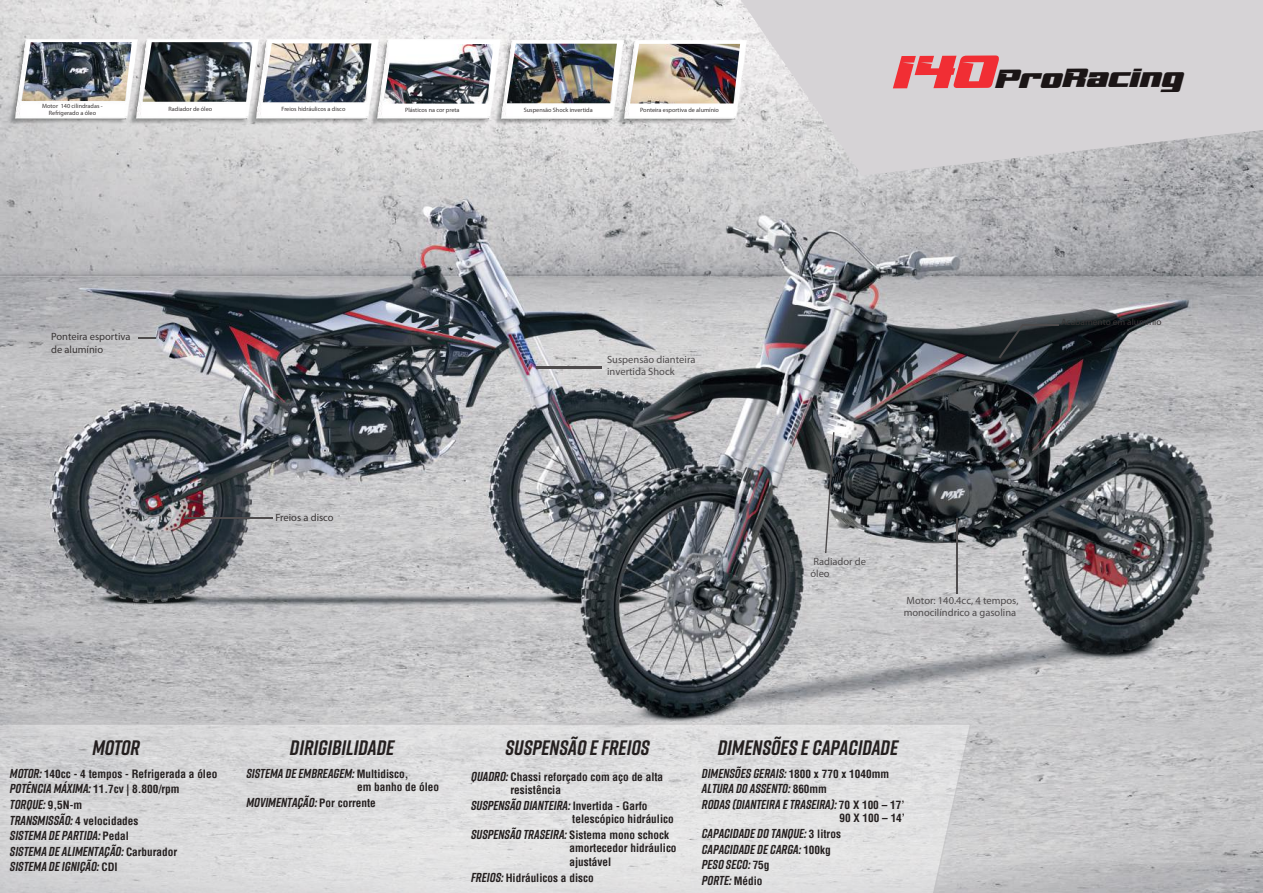
<style>
.page{position:relative;width:1263px;height:893px;background:#fff}
.page>*{position:absolute;margin:0;border:0;box-sizing:border-box;transform-origin:0 0}
.t1{font:32.4px "BESTINCLASS";color:#1b1516}
.t2{font:italic 700 21px "Rift";color:#241f1f}
.t3{font:italic 700 20.85px "Rift";color:#241f1f}
.t4{font:italic 700 13.05px/15.6px "Rift";color:#241f1f}
.t5{font:700 condensed 11.25px/13.5px "Helvetica";color:#241f1f}
.t6{font:10.5px/12.6px "Myriad Pro";color:#4e4b4c}
.t7{font:10.5px/12.6px "Myriad Pro";color:#393535}
.t8{font:9.3px "Myriad Pro";color:#393535}
.t9{font:6.15px/7.5px "Myriad Pro";color:#393535;text-align:center}
.s1{font-size:56.7px;color:#f12e34}
.s2{font-family:"Rift";font-style:italic;font-stretch:normal;font-size:13.05px}
.s3{font-family:"Helvetica";font-style:normal;font-stretch:condensed;font-size:11.25px}
</style>
<div class="page">
<img style="left:0;top:0;width:1263px;height:893px">
<svg style="left:0;top:723px;width:971px;height:170px;background:#dbdbdc"></svg>
<hr style="left:956px;top:518px;width:2px;height:76px;background:#4e4b4c">
<svg style="left:825px;top:432px;width:9px;height:121px"></svg>
<hr style="left:184px;top:518px;width:89px;height:1px;background:#4e4b4c">
<svg style="left:998px;top:324px;width:26px;height:34px"></svg>
<hr style="left:1022px;top:324px;width:36px;height:1px;background:#4e4b4c">
<svg style="left:741px;top:0;width:522px;height:176px;background:#d3d0d3"></svg>
<svg style="left:139px;top:337px;width:17px;height:1px"></svg>
<hr style="left:537px;top:367px;width:65px;height:2px;background:#4e4b4c">
<img style="left:4px;top:30px;width:120px;height:103px">
<img style="left:263px;top:30px;width:103px;height:103px">
<img style="left:263px;top:43px;width:103px;height:59px">
<img style="left:489px;top:30px;width:123px;height:104px">
<img style="left:507px;top:44px;width:105px;height:59px">
<img style="left:22px;top:42px;width:102px;height:59px">
<img style="left:124px;top:30px;width:139px;height:103px">
<img style="left:143px;top:42px;width:110px;height:60px">
<img style="left:612px;top:30px;width:139px;height:104px">
<img style="left:630px;top:44px;width:110px;height:59px">
<img style="left:366px;top:30px;width:139px;height:103px">
<img style="left:383px;top:44px;width:110px;height:60px">
<p class="t9" style="left:42px;top:102px;width:62px">Motor 140 cilindradas -<br>Refrigerado a óleo</p>
<p class="t9" style="left:168px;top:105px;width:45px">Radiador de óleo</p>
<p class="t9" style="left:281px;top:105px;width:65px">Freios hidráulicos a disco</p>
<p class="t9" style="left:405px;top:106px;width:56px">Plásticos na cor preta</p>
<p class="t9" style="left:524px;top:107px;width:71px">Suspensão Shock invertida</p>
<p class="t9" style="left:640px;top:107px;width:80px">Ponteira esportiva de alumínio</p>
<p class="t7" style="left:51px;top:330px;width:81px">Ponteira esportiva de alumínio</p>
<p class="t7" style="left:275px;top:511px;width:60px">Freios a disco</p>
<p class="t6" style="left:607px;top:353px;width:90px">Suspensão dianteira invertida Shock</p>
<h1 class="t1" style="left:893px;top:60px;width:292px"><span class="s1">140</span>ProRacing</h1>
<p class="t8" style="left:1061px;top:316px;width:102px">Acabamento em alumínio</p>
<p class="t6" style="left:810px;top:555px;width:57px">Radiador de óleo</p>
<p class="t6" style="left:904px;top:594px;width:116px">Motor: 140.4cc, 4 tempos, monocilíndrico a gasolina</p>
<h2 class="t2" style="left:92px;top:732px;width:49px">MOTOR</h2>
<p class="t5" style="left:10px;top:766px;width:209px;line-height:15.6px"><span class="s2">MOTOR:</span> 140cc - 4 tempos - Refrigerada a óleo<br><span class="s2">POTÊNCIA MÁXIMA:</span> 11.7cv | 8.800/rpm</p>
<p class="t4" style="left:10px;top:796px;width:169px">TORQUE: <span class="s3">9,5N-m<br></span>TRANSMISSÃO: <span class="s3">4 velocidades<br></span>SISTEMA DE PARTIDA: <span class="s3">Pedal<br></span>SISTEMA DE ALIMENTAÇÃO: <span class="s3">Carburador<br></span>SISTEMA DE IGNIÇÃO: <span class="s3">CDI</span></p>
<h2 class="t2" style="left:290px;top:732px;width:106px">DIRIGIBILIDADE</h2>
<p class="t4" style="left:246px;top:765px;width:164px">SISTEMA DE EMBREAGEM: <span class="s3">Multidisco,</span></p>
<p class="t5" style="left:357px;top:780px;width:84px">em banho de óleo</p>
<p class="t4" style="left:246px;top:794px;width:131px">MOVIMENTAÇÃO: <span class="s3">Por corrente</span></p>
<h3 class="t3" style="left:506px;top:732px;width:146px">SUSPENSÃO E FREIOS</h3>
<p class="t5" style="left:510px;top:770px;width:154px;text-indent:-39px"><span class="s2">QUADRO:</span> Chassi reforçado com aço de alta resistência</p>
<p class="t4" style="left:471px;top:797px;width:178px">SUSPENSÃO DIANTEIRA: <span class="s3">Invertida - Garfo</span></p>
<p class="t5" style="left:572px;top:812px;width:103px">telescópico hidráulico</p>
<p class="t4" style="left:471px;top:826px;width:199px">SUSPENSÃO TRASEIRA: <span class="s3">Sistema mono schock</span></p>
<p class="t5" style="left:569px;top:841px;width:109px">amortecedor hidráulico ajustável</p>
<p class="t5" style="left:471px;top:871px;width:124px"><span class="s2">FREIOS:</span> Hidráulicos a disco</p>
<h3 class="t3" style="left:718px;top:732px;width:182px">DIMENSÕES E CAPACIDADE</h3>
<p class="t4" style="left:702px;top:765px;width:204px">DIMENSÕES GERAIS: <span class="s3">1800 x 770 x 1040mm<br></span>ALTURA DO ASSENTO: <span class="s3">860mm<br></span>RODAS (DIANTEIRA E TRASEIRA): <span class="s3">70 X 100 – 17’</span></p>
<p class="t5" style="left:839px;top:811px;width:67px">90 X 100 – 14’</p>
<p class="t4" style="left:702px;top:825px;width:141px">CAPACIDADE DO TANQUE: <span class="s3">3 litros<br></span>CAPACIDADE DE CARGA: <span class="s3">100kg<br></span>PESO SECO: <span class="s3">75g<br></span>PORTE: <span class="s3">Médio</span></p>
</div>
